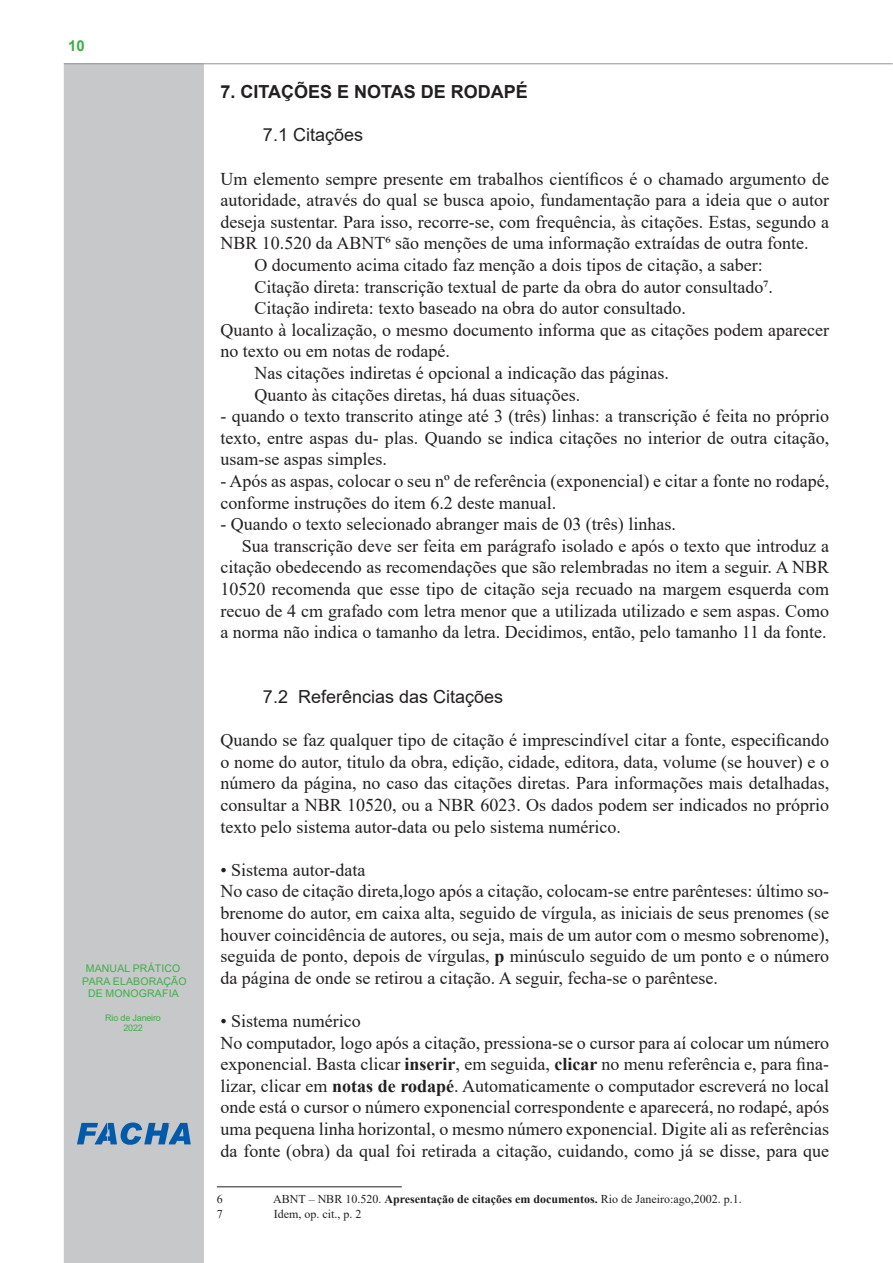
<style>
.page{position:relative;width:893px;height:1263px;background:#fff}
.page>*{position:absolute;margin:0;border:0;box-sizing:border-box;transform-origin:0 0}
.TEXTO{font:18px/21.6px "Times New Roman";color:#231f20;text-align:justify}
.SUBTÓPICOS_2{font:18px "Arial";color:#231f20}
.TÓPICOS{font:700 18px "Arial";color:#231f20}
.t1{font:700 15px "Arial";color:#40ae49}
.TEXTO-2{font:12px "Times New Roman";color:#231f20}
.t2{font:10.5px/12.6px "Arial";letter-spacing:.015em;color:#40ae49;text-align:center}
.t3{font:9px/10.8px "Arial";letter-spacing:-.02em;color:#40ae49;text-align:center}
.s1{font-weight:700}
</style>
<div class="page">
<div style="left:64px;top:63px;width:140px;height:1200px;background:#c7c8ca"></div>
<svg style="left:77px;top:1122px;width:114px;height:23px"></svg>
<hr style="left:64px;top:63px;width:828px;height:1px;background:#939598">
<hr style="left:217px;top:1186px;width:185px;height:1px;background:#231f20">
<p class="t1" style="left:68px;top:35px;width:18px">10</p>
<p class="t2" style="left:82px;top:962px;width:106px">MANUAL PRÁTICO<br>PARA ELABORAÇÃO<br>DE MONOGRAFIA</p>
<p class="t3" style="left:105px;top:1012px;width:57px">Rio de Janeiro<br>2022</p>
<p class="TÓPICOS" style="left:220px;top:79px;width:309px">7. CITAÇÕES E NOTAS DE RODAPÉ</p>
<p class="SUBTÓPICOS_2" style="left:263px;top:123px;width:102px">7.1 Citações</p>
<p class="TEXTO" style="left:220px;top:167px;width:610px">Um elemento sempre presente em trabalhos científicos é o chamado argumento de autoridade, através do qual se busca apoio, fundamentação para a ideia que o autor deseja sustentar. Para isso, recorre-se, com frequência, às citações. Estas, segundo a NBR 10.520 da ABNT6 são menções de uma informação extraídas de outra fonte.</p>
<p class="TEXTO" style="left:254px;top:254px;width:510px">O documento acima citado faz menção a dois tipos de citação, a saber:</p>
<p class="TEXTO" style="left:254px;top:275px;width:520px">Citação direta: transcrição textual de parte da obra do autor consultado7.</p>
<p class="TEXTO" style="left:254px;top:297px;width:433px">Citação indireta: texto baseado na obra do autor consultado.</p>
<p class="TEXTO" style="left:220px;top:318px;width:610px">Quanto à localização, o mesmo documento informa que as citações podem aparecer no texto ou em notas de rodapé.</p>
<p class="TEXTO" style="left:254px;top:362px;width:416px">Nas citações indiretas é opcional a indicação das páginas.</p>
<p class="TEXTO" style="left:254px;top:383px;width:327px">Quanto às citações diretas, há duas situações.</p>
<p class="TEXTO" style="left:220px;top:405px;width:610px">- quando o texto transcrito atinge até 3 (três) linhas: a transcrição é feita no próprio texto, entre aspas du- plas. Quando se indica citações no interior de outra citação, usam-se aspas simples.</p>
<p class="TEXTO" style="left:220px;top:470px;width:610px">- Após as aspas, colocar o seu nº de referência (exponencial) e citar a fonte no rodapé, conforme instruções do item 6.2 deste manual.</p>
<p class="TEXTO" style="left:220px;top:513px;width:457px">- Quando o texto selecionado abranger mais de 03 (três) linhas.</p>
<p class="TEXTO" style="left:220px;top:534px;width:610px;text-indent:21px">Sua transcrição deve ser feita em parágrafo isolado e após o texto que introduz a citação obedecendo as recomendações que são relembradas no item a seguir. A NBR 10520 recomenda que esse tipo de citação seja recuado na margem esquerda com recuo de 4 cm grafado com letra menor que a utilizada utilizado e sem aspas. Como a norma não indica o tamanho da letra. Decidimos, então, pelo tamanho 11 da fonte.</p>
<p class="SUBTÓPICOS_2" style="left:263px;top:684px;width:242px">7.2 Referências das Citações</p>
<p class="TEXTO" style="left:220px;top:729px;width:610px">Quando se faz qualquer tipo de citação é imprescindível citar a fonte, especificando o nome do autor, titulo da obra, edição, cidade, editora, data, volume (se houver) e o número da página, no caso das citações diretas. Para informações mais detalhadas, consultar a NBR 10520, ou a NBR 6023. Os dados podem ser indicados no próprio texto pelo sistema autor-data ou pelo sistema numérico.</p>
<p class="TEXTO" style="left:220px;top:858px;width:146px">• Sistema autor-data</p>
<p class="TEXTO" style="left:220px;top:880px;width:610px">No caso de citação direta,logo após a citação, colocam-se entre parênteses: último so&shy;brenome do autor, em caixa alta, seguido de vírgula, as iniciais de seus prenomes (se houver coincidência de autores, ou seja, mais de um autor com o mesmo sobrenome), seguida de ponto, depois de vírgulas, <span class="s1">p</span> minúsculo seguido de um ponto e o número da página de onde se retirou a citação. A seguir, fecha-se o parêntese.</p>
<p class="TEXTO" style="left:220px;top:1010px;width:142px">• Sistema numérico</p>
<p class="TEXTO" style="left:220px;top:1031px;width:610px">No computador, logo após a citação, pressiona-se o cursor para aí colocar um número exponencial. Basta clicar <span class="s1">inserir</span>, em seguida, <span class="s1">clicar</span> no menu referência e, para fina&shy;lizar, clicar em <span class="s1">notas de rodapé</span>. Automaticamente o computador escreverá no local onde está o cursor o número exponencial correspondente e aparecerá, no rodapé, após uma pequena linha horizontal, o mesmo número exponencial. Digite ali as referências da fonte (obra) da qual foi retirada a citação, cuidando, como já se disse, para que</p>
<p class="TEXTO-2" style="left:217px;top:1191px;width:7px">6</p>
<p class="TEXTO-2" style="left:273px;top:1191px;width:470px">ABNT – NBR 10.520. <span class="s1">Apresentação de citações em documentos.</span> Rio de Janeiro:ago,2002. p.1.</p>
<p class="TEXTO-2" style="left:217px;top:1205px;width:7px">7</p>
<p class="TEXTO-2" style="left:274px;top:1205px;width:89px">Idem, op. cit., p. 2</p>
</div>
